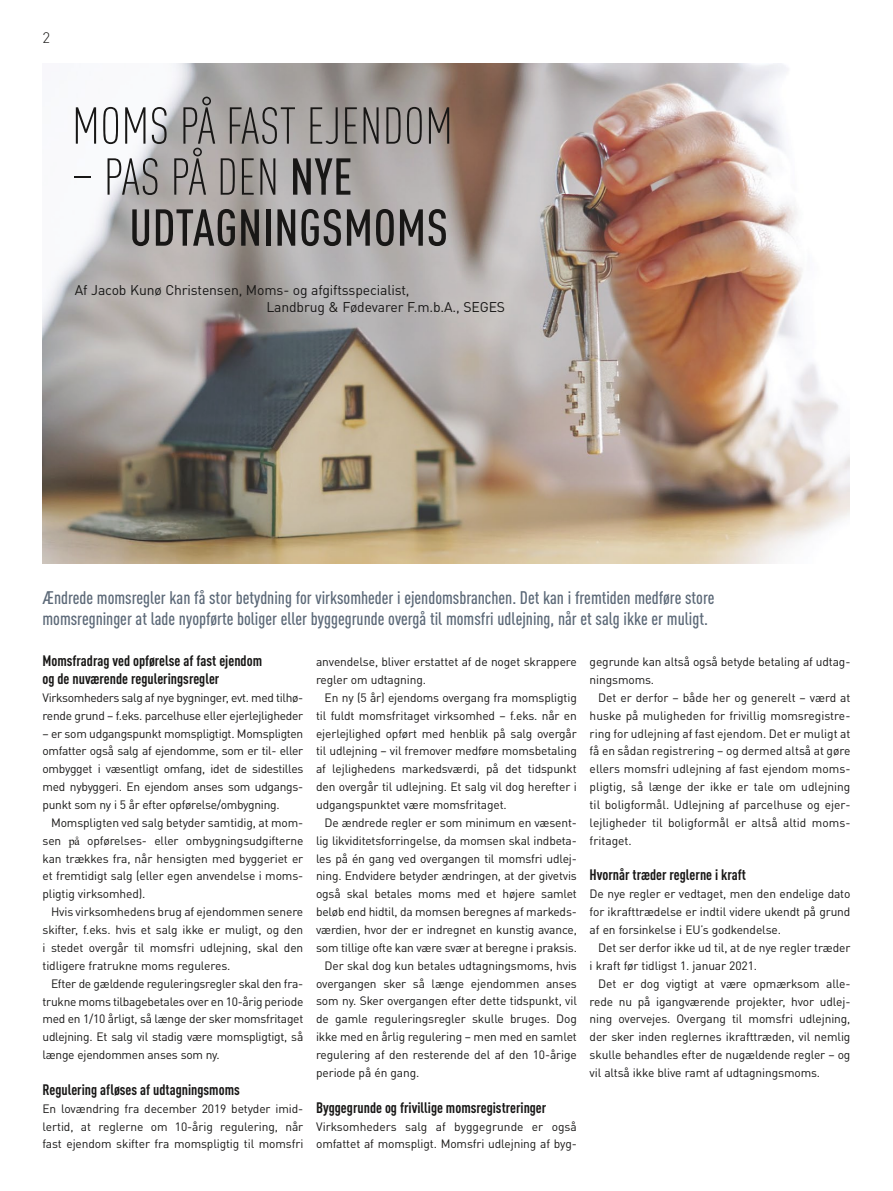
<style>
.page{position:relative;width:893px;height:1191px;background:#fff}
.page>*{position:absolute;margin:0;border:0;box-sizing:border-box;transform-origin:0 0}
.t1{font:500 condensed 51px/51px "DINOT";letter-spacing:.01em;color:#181716}
.t2{font:300 condensed 51px "DINOT";letter-spacing:.01em;color:#181716}
.t3{font:500 condensed 18px/21px "DINOT";color:#5b6877}
.t4{font:700 condensed 15px/18px "DINOT";color:#181716}
.t5{font:300 15px "DINOT";color:#181716}
.t6{font:13.95px/16.5px "DINOT";letter-spacing:-.01em;color:#181716}
.t7{font:12px/17.9px "DINOT";letter-spacing:-.01em;color:#181716;text-align:justify}
.s1{font-weight:300}
.s2{font-family:"Times New Roman"}
</style>
<div class="page">
<img style="left:43px;top:64px;width:806px;height:499px">
<p class="t5" style="left:43px;top:28px;width:9px">2</p>
<h1 class="t2" style="left:72px;top:97px;width:382px">MOMS PÅ FAST EJENDOM</h1>
<h1 class="t1" style="left:129px;top:150px;width:320px;text-indent:-57px"><span class="s1">– PAS PÅ DEN</span> NYE<br>UDTAGNINGSMOMS</h1>
<p class="t6" style="left:266px;top:282px;width:240px;text-indent:-192px">Af Jacob Kunø Christensen, Moms- og afgiftsspecialist,<br>Landbrug &amp; Fødevarer F.m.b.A., SEGES</p>
<h2 class="t3" style="left:43px;top:586px;width:673px">Ændrede momsregler kan få stor betydning for virksomheder i ejendomsbranchen. Det kan i fremtiden medføre store momsregninger at lade nyopførte boliger eller byggegrunde overgå til momsfri udlejning, når et salg ikke er muligt.</h2>
<p class="t4" style="left:43px;top:651px;width:221px">Momsfradrag ved opførelse af fast ejendom og de nuværende reguleringsregler</p>
<p class="t7" style="left:43px;top:688px;width:262px">Virksomheders salg af nye bygninger, evt. med tilhø&shy;rende grund – f.eks. parcelhuse eller ejerlejligheder</p>
<p class="t7" style="left:43px;top:724px;width:262px">– er som udgangspunkt momspligtigt. Momspligten omfatter også salg af ejendomme, som er til- eller ombygget i væsentligt omfang, idet de sidestilles med nybyggeri. En ejendom anses som udgangs&shy;punkt som ny i 5 år efter opførelse/ombygning.</p>
<p class="t7" style="left:43px;top:813px;width:262px;text-indent:9px">Momspligten ved salg betyder samtidig, at mom&shy;sen <span class="s2">på</span> opførelses- eller ombygningsudgifterne kan trækkes fra, når hensigten med byggeriet er et fremtidigt salg (eller egen anvendelse i moms&shy;pligtig virksomhed).</p>
<p class="t7" style="left:43px;top:902px;width:262px;text-indent:9px">Hvis virksomhedens brug af ejendommen senere skifter, f.eks. hvis et salg ikke er muligt, og den i stedet overgår til momsfri udlejning, skal den tidligere fratrukne moms reguleres.</p>
<p class="t7" style="left:43px;top:974px;width:262px;text-indent:9px">Efter de gældende reguleringsregler skal den fra&shy;trukne moms tilbagebetales over en 10-årig periode med en 1/10 årligt, så længe der sker momsfritaget udlejning. Et salg vil stadig være momspligtigt, så længe ejendommen anses som ny.</p>
<p class="t4" style="left:43px;top:1080px;width:199px">Regulering afløses af udtagningsmoms</p>
<p class="t7" style="left:43px;top:1099px;width:262px">En lovændring fra december 2019 betyder imid&shy;lertid, at reglerne om 10-årig regulering, når fast ejendom skifter fra momspligtig til momsfri</p>
<p class="t7" style="left:316px;top:652px;width:262px">anvendelse, bliver erstattet af de noget skrappere regler om udtagning.</p>
<p class="t7" style="left:316px;top:688px;width:262px;text-indent:9px">En ny (5 år) ejendoms overgang fra momspligtig til fuldt momsfritaget virksomhed – f.eks. når en ejerlejlighed opført med henblik på salg overgår til udlejning – vil fremover medføre momsbetaling af lejlighedens markedsværdi, på det tidspunkt den overgår til udlejning. Et salg vil dog herefter i udgangspunktet være momsfritaget.</p>
<p class="t7" style="left:325px;top:813px;width:254px">De ændrede regler er som minimum en væsent-</p>
<p class="t7" style="left:316px;top:831px;width:262px">lig likviditetsforringelse, da momsen skal indbeta-</p>
<p class="t7" style="left:316px;top:849px;width:262px">les på én gang ved overgangen til momsfri udlej-</p>
<p class="t7" style="left:316px;top:867px;width:262px">ning. Endvidere betyder ændringen, at der givetvis</p>
<p class="t7" style="left:316px;top:885px;width:262px">også skal betales moms med et højere samlet</p>
<p class="t7" style="left:316px;top:902px;width:262px">beløb end hidtil, da momsen beregnes af markeds-</p>
<p class="t7" style="left:316px;top:920px;width:262px">værdien, hvor der er indregnet en kunstig avance,</p>
<p class="t7" style="left:316px;top:938px;width:262px">som tillige ofte kan være svær at beregne i praksis.</p>
<p class="t7" style="left:325px;top:956px;width:254px">Der skal dog kun betales udtagningsmoms, hvis</p>
<p class="t7" style="left:316px;top:974px;width:262px">overgangen sker så længe ejendommen anses</p>
<p class="t7" style="left:316px;top:992px;width:262px">som ny. Sker overgangen efter dette tidspunkt, vil</p>
<p class="t7" style="left:316px;top:1010px;width:262px">de gamle reguleringsregler skulle bruges. Dog</p>
<p class="t7" style="left:316px;top:1027px;width:262px">ikke med en årlig regulering – men med en samlet</p>
<p class="t7" style="left:316px;top:1045px;width:262px">regulering af den resterende del af den 10-årige</p>
<p class="t7" style="left:316px;top:1063px;width:105px">periode på én gang.</p>
<p class="t4" style="left:316px;top:1098px;width:232px">Byggegrunde og frivillige momsregistreringer</p>
<p class="t7" style="left:316px;top:1117px;width:262px">Virksomheders salg af byggegrunde er også omfattet af momspligt. Momsfri udlejning af byg-</p>
<p class="t7" style="left:590px;top:652px;width:262px">gegrunde kan altså også betyde betaling af udtag&shy;ningsmoms.</p>
<p class="t7" style="left:590px;top:688px;width:262px;text-indent:9px">Det er derfor – både her og generelt – værd at huske på muligheden for frivillig momsregistre&shy;ring for udlejning af fast ejendom. Det er muligt at få en sådan registrering – og dermed altså at gøre ellers momsfri udlejning af fast ejendom moms&shy;pligtig, så længe der ikke er tale om udlejning til boligformål. Udlejning af parcelhuse og ejer&shy;lejligheder til boligformål er altså altid moms&shy;fritaget.</p>
<p class="t4" style="left:590px;top:866px;width:158px">Hvornår træder reglerne i kraft</p>
<p class="t7" style="left:590px;top:885px;width:262px">De nye regler er vedtaget, men den endelige dato for ikrafttrædelse er indtil videre ukendt på grund af en forsinkelse i EU’s godkendelse.</p>
<p class="t7" style="left:590px;top:938px;width:262px;text-indent:9px">Det ser derfor ikke ud til, at de nye regler træder i kraft før tidligst 1. januar 2021.</p>
<p class="t7" style="left:590px;top:974px;width:262px;text-indent:9px">Det er dog vigtigt at være opmærksom alle&shy;rede nu på igangværende projekter, hvor udlej&shy;ning overvejes. Overgang til momsfri udlejning, der sker inden reglernes ikrafttræden, vil nemlig skulle behandles efter de nugældende regler – og vil altså ikke blive ramt af udtagningsmoms.</p>
</div>
